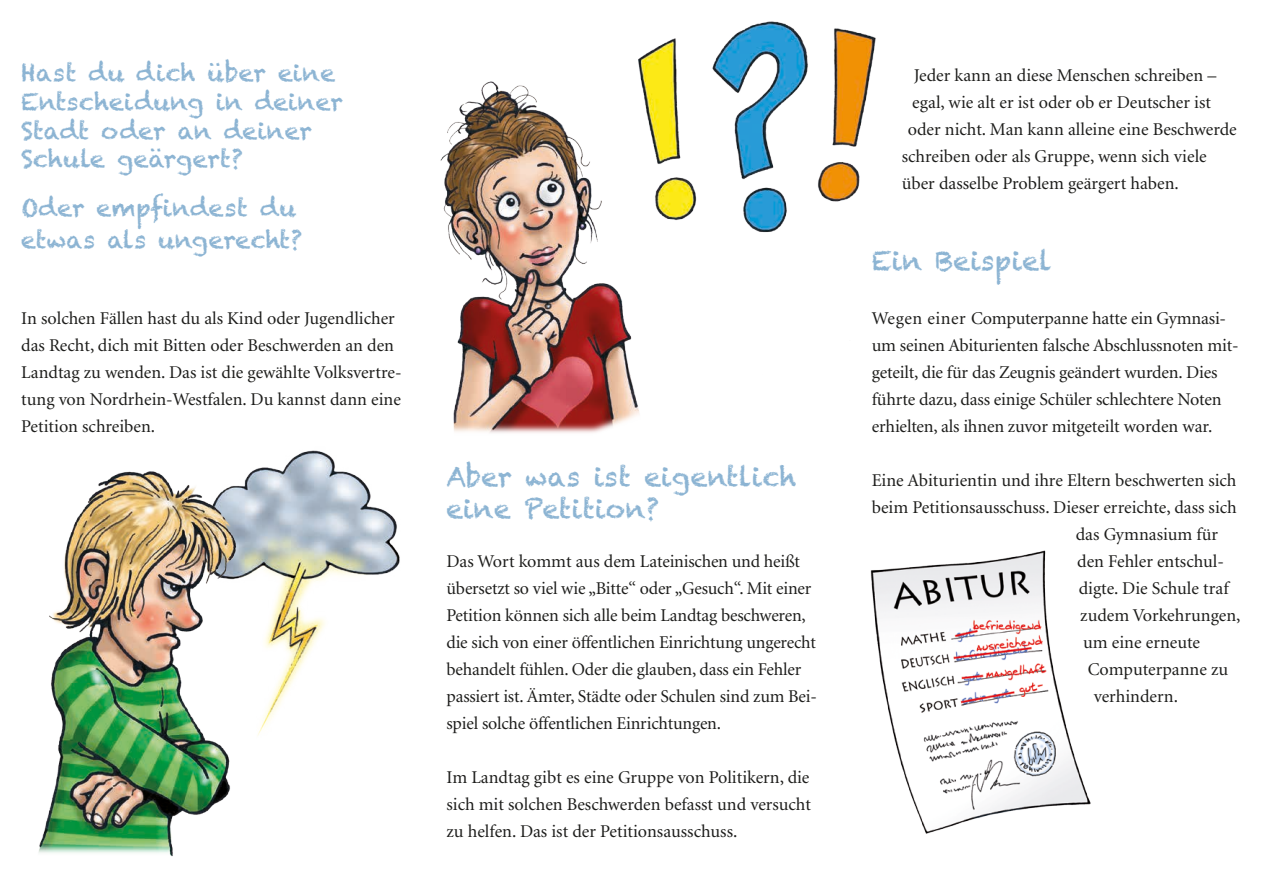
<style>
.page{position:relative;width:1263px;height:893px;background:#fff}
.page>*{position:absolute;margin:0;border:0;box-sizing:border-box;transform-origin:0 0}
.t1{font:27px/32.4px "Chalkduster";color:#8cb4d3}
.t2{font:24px/28.8px "Chalkduster";color:#8cb4d3}
.t3{font:18px/27px "Minion";letter-spacing:-.005em;color:#1d1d1b}
</style>
<div class="page">
<img style="left:260px;top:450px;width:140px;height:282px">
<img style="left:440px;top:21px;width:436px;height:412px">
<img style="left:39px;top:468px;width:221px;height:389px">
<img style="left:870px;top:550px;width:221px;height:284px">
<h2 class="t2" style="left:21px;top:58px;width:323px">Hast du dich über eine<br>Entscheidung in deiner<br>Stadt oder an deiner<br>Schule geärgert?</h2>
<h2 class="t2" style="left:21px;top:192px;width:283px;line-height:32.4px">Oder empfindest du etwas als ungerecht?</h2>
<p class="t3" style="left:21px;top:305px;width:382px">In solchen Fällen hast du als Kind oder Jugendlicher das Recht, dich mit Bitten oder Beschwerden an den Landtag zu wenden. Das ist die gewählte Volksvertre&shy;tung von Nordrhein-Westfalen. Du kannst dann eine Petition schreiben.</p>
<h1 class="t1" style="left:446px;top:460px;width:351px">Aber was ist eigentlich eine Petition?</h1>
<p class="t3" style="left:446px;top:548px;width:372px">Das Wort kommt aus dem Lateinischen und heißt übersetzt so viel wie „Bitte“ oder „Gesuch“. Mit einer Petition können sich alle beim Landtag beschweren, die sich von einer öffentlichen Einrichtung ungerecht behandelt fühlen. Oder die glauben, dass ein Fehler passiert ist. Ämter, Städte oder Schulen sind zum Bei&shy;spiel solche öffentlichen Einrichtungen.</p>
<p class="t3" style="left:446px;top:764px;width:366px;text-align:justify">Im Landtag gibt es eine Gruppe von Politikern, die sich mit solchen Beschwerden befasst und versucht zu helfen. Das ist der Petitionsausschuss.</p>
<p class="t3" style="left:914px;top:62px;width:304px">Jeder kann an diese Menschen schreiben –</p>
<p class="t3" style="left:912px;top:89px;width:300px">egal, wie alt er ist oder ob er Deutscher ist</p>
<p class="t3" style="left:908px;top:116px;width:330px">oder nicht. Man kann alleine eine Beschwerde</p>
<p class="t3" style="left:902px;top:143px;width:306px">schreiben oder als Gruppe, wenn sich viele</p>
<p class="t3" style="left:902px;top:170px;width:279px">über dasselbe Problem geärgert haben.</p>
<h1 class="t1" style="left:872px;top:244px;width:182px">Ein Beispiel</h1>
<p class="t3" style="left:872px;top:305px;width:368px">Wegen einer Computerpanne hatte ein Gymnasi&shy;um seinen Abiturienten falsche Abschlussnoten mit&shy;geteilt, die für das Zeugnis geändert wurden. Dies führte dazu, dass einige Schüler schlechtere Noten erhielten, als ihnen zuvor mitgeteilt worden war.</p>
<p class="t3" style="left:872px;top:467px;width:366px">Eine Abiturientin und ihre Eltern beschwerten sich</p>
<p class="t3" style="left:872px;top:494px;width:366px">beim Petitionsausschuss. Dieser erreichte, dass sich</p>
<p class="t3" style="left:1076px;top:521px;width:144px">das Gymnasium für</p>
<p class="t3" style="left:1077px;top:548px;width:148px">den Fehler entschul-</p>
<p class="t3" style="left:1079px;top:575px;width:152px">digte. Die Schule traf</p>
<p class="t3" style="left:1080px;top:602px;width:162px">zudem Vorkehrungen,</p>
<p class="t3" style="left:1083px;top:629px;width:118px">um eine erneute</p>
<p class="t3" style="left:1088px;top:656px;width:142px">Computerpanne zu</p>
<p class="t3" style="left:1094px;top:683px;width:86px">verhindern.</p>
</div>
